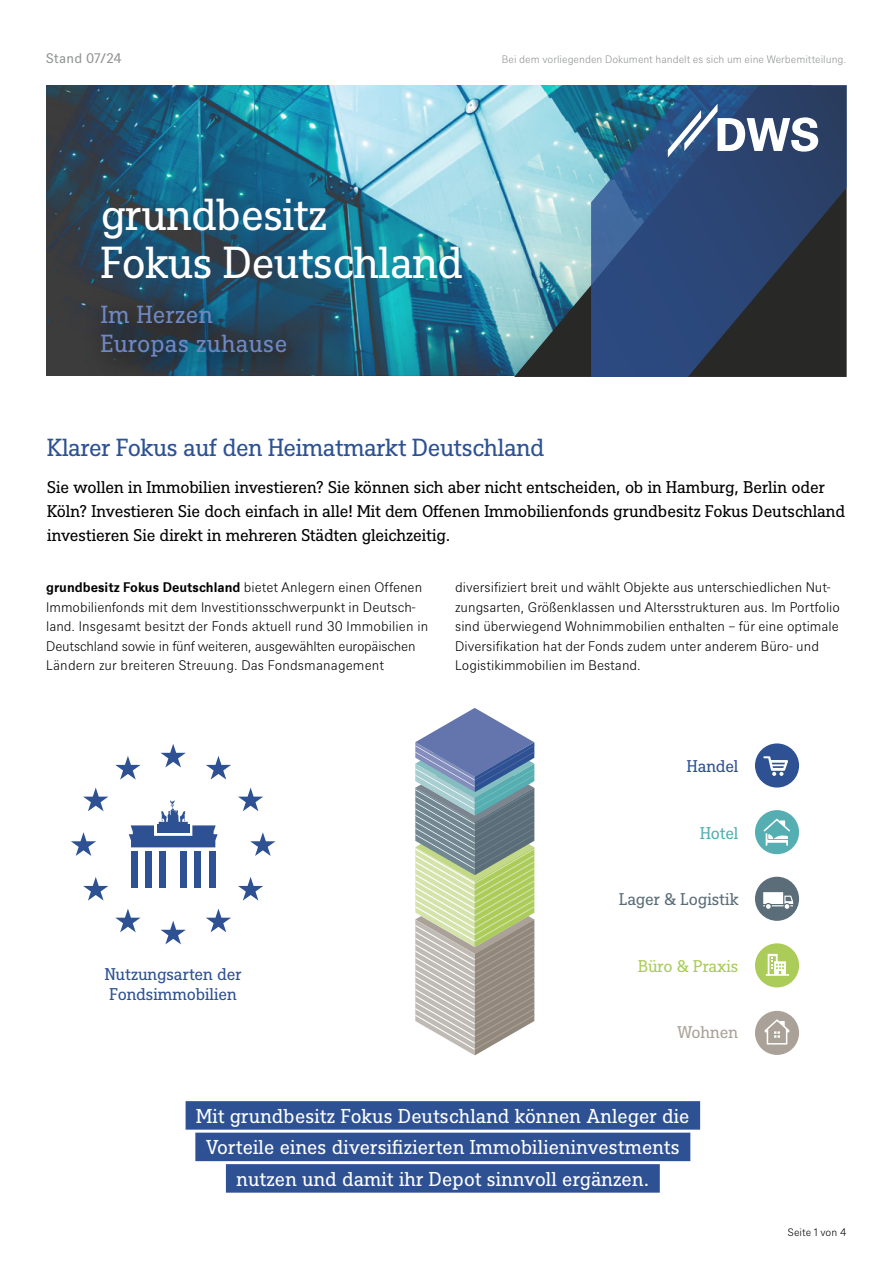
<style>
.page{position:relative;width:893px;height:1263px;background:#fff}
.page>*{position:absolute;margin:0;border:0;box-sizing:border-box;transform-origin:0 0}
.t1{font:43.5px/48px "DWS Slab";letter-spacing:-.01em;color:#fff}
.t2{font:24px "DWS Slab";letter-spacing:-.015em;color:#2d5193}
.t3{font:24px/28.8px "DWS Slab";letter-spacing:.015em;color:#6e88c4}
.t4{font:19.5px/31.5px "DWS Slab";letter-spacing:.01em;color:#fff;text-align:center}
.t5{font:16.5px/24px "DWS Slab";letter-spacing:-.005em;color:#000}
.t6{font:16.5px/19.8px "DWS Slab";letter-spacing:-.01em;color:#2d5193}
.t7{font:16.5px "DWS Slab";letter-spacing:-.005em;color:#5b6d78}
.t8{font:16.5px "DWS Slab";letter-spacing:-.005em;color:#abcc58}
.t9{font:16.5px "DWS Slab";letter-spacing:-.01em;color:#aaa298}
.t10{font:16.5px "DWS Slab";letter-spacing:-.01em;color:#55aeb1}
.t11{font:300 13.5px/19.5px "DWS Sans";color:#000}
.t12{font:13.5px "DWS Sans";letter-spacing:.01em;color:#919393}
.t13{font:300 10.5px "DWS Sans";color:#919393}
.t14{font:300 10.5px "DWS Sans";color:#000}
.s1{font-weight:700}
</style>
<div class="page">
<img style="left:47px;top:85px;width:467px;height:290px">
<svg style="left:514px;top:85px;width:77px;height:292px;background:#81aeb6"></svg>
<svg style="left:591px;top:85px;width:256px;height:292px;background:#2a4466"></svg>
<svg style="left:85px;top:289px;width:230px;height:87px;background:#27404f"></svg>
<svg style="left:668px;top:104px;width:150px;height:53px"></svg>
<div style="left:755px;top:1011px;width:44px;height:44px;background:#aaa298;border-radius:50%"></div>
<svg style="left:765px;top:1019px;width:24px;height:25px"></svg>
<div style="left:186px;top:1101px;width:514px;height:29px;background:#2d5193"></div>
<div style="left:195px;top:1133px;width:495px;height:28px;background:#2d5193"></div>
<div style="left:226px;top:1164px;width:434px;height:29px;background:#2d5193"></div>
<div style="left:755px;top:943px;width:44px;height:44px;background:#abcc58;border-radius:50%"></div>
<svg style="left:766px;top:954px;width:23px;height:22px"></svg>
<div style="left:755px;top:743px;width:44px;height:44px;background:#2d5193;border-radius:50%"></div>
<svg style="left:763px;top:756px;width:25px;height:20px"></svg>
<div style="left:755px;top:877px;width:44px;height:44px;background:#5b6d78;border-radius:50%"></div>
<svg style="left:763px;top:892px;width:30px;height:17px"></svg>
<div style="left:755px;top:810px;width:44px;height:44px;background:#55aeb1;border-radius:50%"></div>
<svg style="left:764px;top:819px;width:26px;height:27px"></svg>
<svg style="left:415px;top:708px;width:119px;height:347px;background:#a4b0a8"></svg>
<svg style="left:71px;top:832px;width:25px;height:24px"></svg>
<svg style="left:83px;top:787px;width:25px;height:24px"></svg>
<svg style="left:115px;top:756px;width:26px;height:23px"></svg>
<svg style="left:161px;top:744px;width:25px;height:23px"></svg>
<svg style="left:206px;top:756px;width:25px;height:23px"></svg>
<svg style="left:238px;top:787px;width:25px;height:24px"></svg>
<svg style="left:250px;top:832px;width:25px;height:24px"></svg>
<svg style="left:238px;top:877px;width:25px;height:23px"></svg>
<svg style="left:206px;top:909px;width:25px;height:23px"></svg>
<svg style="left:161px;top:921px;width:25px;height:23px"></svg>
<svg style="left:115px;top:909px;width:26px;height:23px"></svg>
<svg style="left:83px;top:877px;width:25px;height:23px"></svg>
<svg style="left:129px;top:800px;width:89px;height:47px"></svg>
<div style="left:131px;top:851px;width:6px;height:37px;background:#2d5193"></div>
<div style="left:145px;top:851px;width:7px;height:37px;background:#2d5193"></div>
<div style="left:159px;top:851px;width:7px;height:37px;background:#2d5193"></div>
<div style="left:209px;top:851px;width:6px;height:37px;background:#2d5193"></div>
<div style="left:195px;top:851px;width:6px;height:37px;background:#2d5193"></div>
<div style="left:181px;top:851px;width:6px;height:37px;background:#2d5193"></div>
<p class="t12" style="left:46px;top:49px;width:77px">Stand 07/24</p>
<p class="t13" style="left:502px;top:53px;width:346px">Bei dem vorliegenden Dokument handelt es sich um eine Werbemitteilung.</p>
<h1 class="t1" style="left:101px;top:188px;width:364px">grundbesitz<br>Fokus Deutschland</h1>
<h2 class="t3" style="left:101px;top:299px;width:188px">Im Herzen<br>Europas zuhause</h2>
<h2 class="t2" style="left:47px;top:431px;width:499px">Klarer Fokus auf den Heimatmarkt Deutschland</h2>
<p class="t5" style="left:47px;top:474px;width:800px">Sie wollen in Immobilien investieren? Sie können sich aber nicht entscheiden, ob in Hamburg, Berlin oder<br>Köln? Investieren Sie doch einfach in alle! Mit dem Offenen Immobilienfonds grundbesitz Fokus Deutschland investieren Sie direkt in mehreren Städten gleichzeitig.</p>
<p class="t11" style="left:46px;top:577px;width:384px"><span class="s1">grundbesitz Fokus Deutschland</span> bietet Anlegern einen Offenen Immobilienfonds mit dem Investitionsschwerpunkt in Deutsch&shy;land. Insgesamt besitzt der Fonds aktuell rund 30 Immobilien in Deutschland sowie in fünf weiteren, ausgewählten europäischen Ländern zur breiteren Streuung. Das Fondsmanagement</p>
<p class="t11" style="left:455px;top:577px;width:386px">diversifiziert breit und wählt Objekte aus unterschiedlichen Nut&shy;zungsarten, Größenklassen und Altersstrukturen aus. Im Portfolio sind überwiegend Wohnimmobilien enthalten – für eine optimale Diversifikation hat der Fonds zudem unter anderem Büro- und Logistikimmobilien im Bestand.</p>
<p class="t6" style="left:687px;top:755px;width:53px">Handel</p>
<p class="t10" style="left:700px;top:822px;width:40px">Hotel</p>
<p class="t6" style="left:105px;top:963px;width:138px">Nutzungsarten der<br>Fondsimmobilien</p>
<p class="t7" style="left:619px;top:888px;width:121px">Lager &amp; Logistik</p>
<p class="t8" style="left:638px;top:955px;width:102px">Büro &amp; Praxis</p>
<p class="t9" style="left:677px;top:1021px;width:62px">Wohnen</p>
<h3 class="t4" style="left:196px;top:1099px;width:495px">Mit grundbesitz Fokus Deutschland können Anleger die<br>Vorteile eines diversifizierten Immobilieninvestments nutzen und damit ihr Depot sinnvoll ergänzen.</h3>
<p class="t14" style="left:788px;top:1225px;width:60px">Seite 1 von 4</p>
</div>
